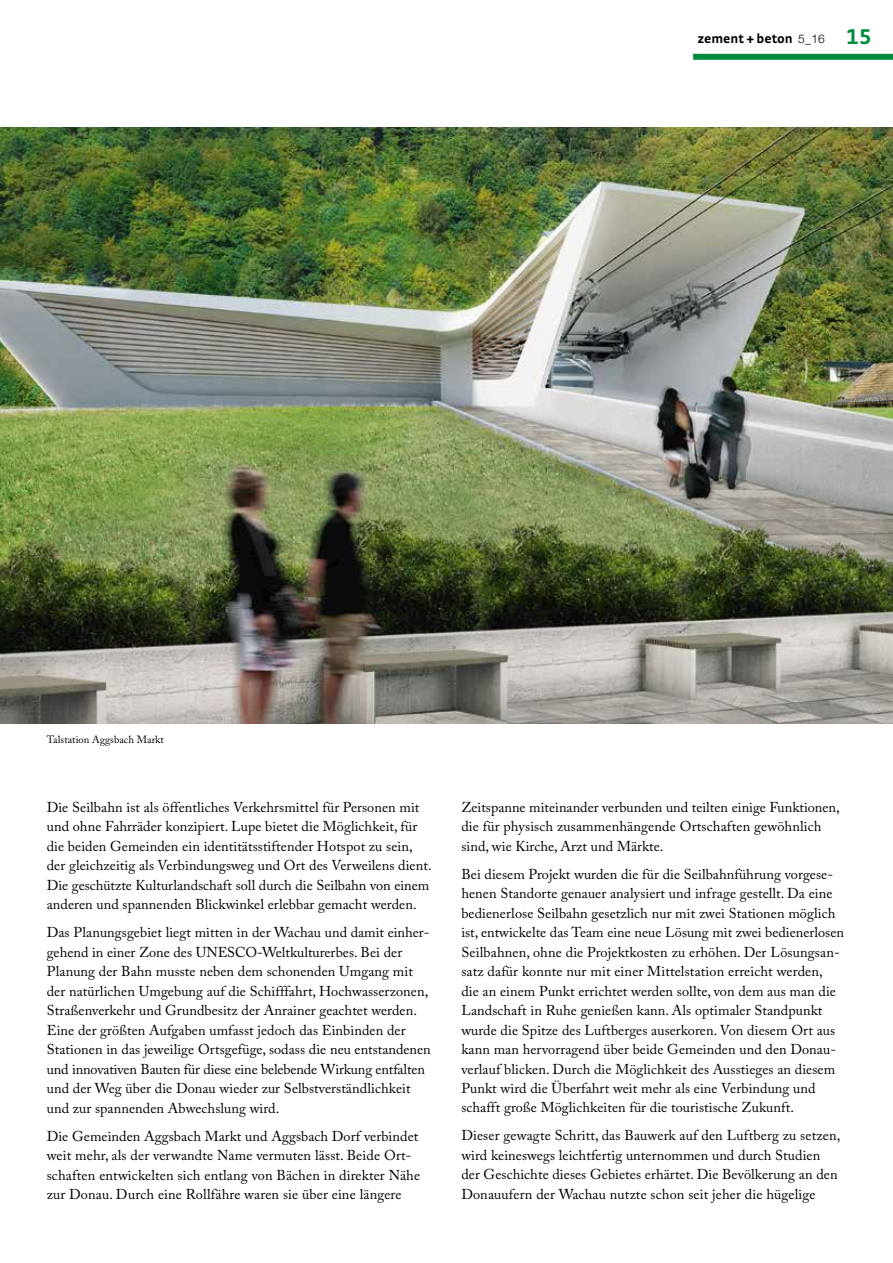
<style>
.page{position:relative;width:893px;height:1263px;background:#fff}
.page>*{position:absolute;margin:0;border:0;box-sizing:border-box;transform-origin:0 0}
.t1{font:14.25px/19.5px "Adobe Caslon Pro";letter-spacing:.005em;color:#000}
.t2{font:700 13.5px "Strada";color:#000}
.t3{font:10.5px "Adobe Caslon Pro";letter-spacing:.005em;color:#000}
.s1{font-family:"Helvetica Neue LT";font-weight:300;font-size:12px}
.s2{font-family:"Strada TF";font-size:22.5px;color:#008c3c}
</style>
<div class="page">
<div style="left:693px;top:54px;width:200px;height:6px;background:#008c3c"></div>
<img style="left:0;top:128px;width:893px;height:596px">
<p class="t2" style="left:697px;top:31px;width:176px">zement + beton <span class="s1">5_16</span> <span class="s2">15</span></p>
<p class="t3" style="left:47px;top:733px;width:119px">Talstation Aggsbach Markt</p>
<p class="t1" style="left:47px;top:797px;width:386px">Die Seilbahn ist als öffentliches Verkehrsmittel für Personen mit und ohne Fahrräder konzipiert. Lupe bietet die Möglichkeit, für die beiden Gemeinden ein identitätsstiftender Hotspot zu sein, der gleichzeitig als Verbindungsweg und Ort des Verweilens dient.<br>Die geschützte Kulturlandschaft soll durch die Seilbahn von einem anderen und spannenden Blickwinkel erlebbar gemacht werden.</p>
<p class="t1" style="left:47px;top:922px;width:386px">Das Planungsgebiet liegt mitten in der Wachau und damit einher&shy;gehend in einer Zone des UNESCO-Weltkulturerbes. Bei der Planung der Bahn musste neben dem schonenden Umgang mit der natürlichen Umgebung auf die Schifffahrt, Hochwasserzonen, Straßenverkehr und Grundbesitz der Anrainer geachtet werden.<br>Eine der größten Aufgaben umfasst jedoch das Einbinden der Stationen in das jeweilige Ortsgefüge, sodass die neu entstandenen und innovativen Bauten für diese eine belebende Wirkung entfalten und der Weg über die Donau wieder zur Selbstverständlichkeit und zur spannenden Abwechslung wird.</p>
<p class="t1" style="left:47px;top:1126px;width:375px">Die Gemeinden Aggsbach Markt und Aggsbach Dorf verbindet weit mehr, als der verwandte Name vermuten lässt. Beide Ort&shy;schaften entwickelten sich entlang von Bächen in direkter Nähe zur Donau. Durch eine Rollfähre waren sie über eine längere</p>
<p class="t1" style="left:461px;top:797px;width:380px">Zeitspanne miteinander verbunden und teilten einige Funktionen, die für physisch zusammenhängende Ortschaften gewöhnlich sind, wie Kirche, Arzt und Märkte.</p>
<p class="t1" style="left:461px;top:864px;width:384px">Bei diesem Projekt wurden die für die Seilbahnführung vorgese&shy;henen Standorte genauer analysiert und infrage gestellt. Da eine bedienerlose Seilbahn gesetzlich nur mit zwei Stationen möglich ist, entwickelte das Team eine neue Lösung mit zwei bedienerlosen Seilbahnen, ohne die Projektkosten zu erhöhen. Der Lösungsan&shy;satz dafür konnte nur mit einer Mittelstation erreicht werden,<br>die an einem Punkt errichtet werden sollte, von dem aus man die Landschaft in Ruhe genießen kann. Als optimaler Standpunkt wurde die Spitze des Luftberges auserkoren. Von diesem Ort aus kann man hervorragend über beide Gemeinden und den Donau&shy;verlauf blicken. Durch die Möglichkeit des Ausstieges an diesem Punkt wird die Überfahrt weit mehr als eine Verbindung und schafft große Möglichkeiten für die touristische Zukunft.</p>
<p class="t1" style="left:461px;top:1126px;width:381px">Dieser gewagte Schritt, das Bauwerk auf den Luftberg zu setzen, wird keineswegs leichtfertig unternommen und durch Studien der Geschichte dieses Gebietes erhärtet. Die Bevölkerung an den Donauufern der Wachau nutzte schon seit jeher die hügelige</p>
</div>
